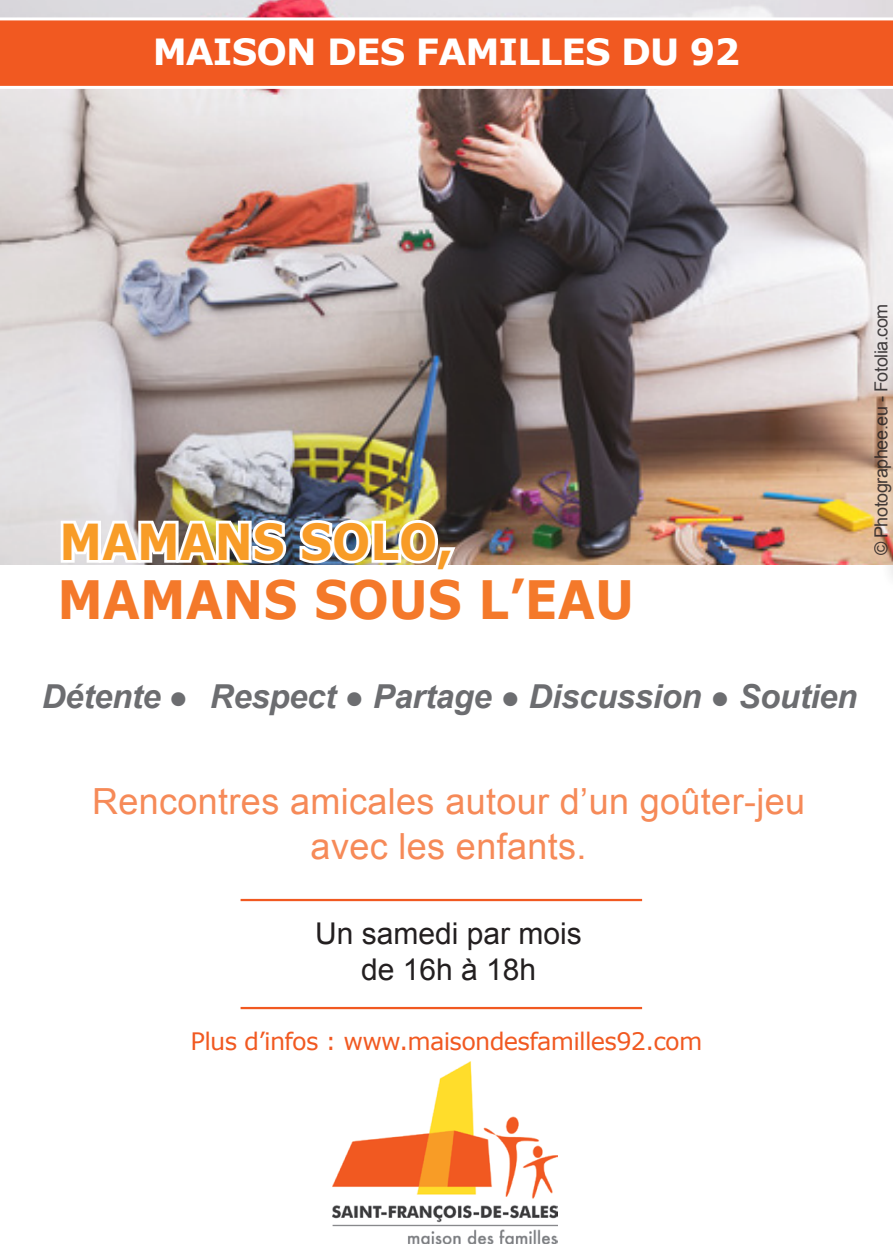
<style>
.page{position:relative;width:893px;height:1259px;background:#fff}
.page>*{position:absolute;margin:0;border:0;box-sizing:border-box;transform-origin:0 0}
.t1{font:700 52.8px "Verdana";color:#f4792a;scale:.91 1}
.t2{font:700 49.5px "Verdana";color:#f89c27;scale:.91 1}
.t3{font:36px "Arial";letter-spacing:.01em;color:#f68a58}
.t4{font:700 36px "Verdana";letter-spacing:-.025em;color:#fff}
.t5{font:italic 700 33px "Arial";letter-spacing:-.01em;color:#6c6d70}
.t6{font:30px "Arial";color:#231f20}
.t7{font:24px "Verdana";letter-spacing:-.03em;color:#f15921}
.t8{font:18px "Arial";letter-spacing:-.025em;color:#231f20}
</style>
<div class="page">
<img style="left:0;top:0;width:893px;height:565px">
<img style="left:58px;top:503px;width:232px;height:62px">
<img style="left:296px;top:516px;width:164px;height:49px">
<img style="left:333px;top:1062px;width:224px;height:181px">
<div style="left:879px;top:310px;width:14px;height:282px;background:#231f20;opacity:.75"></div>
<hr style="left:241px;top:899px;width:401px;height:2px;background:#f15921">
<hr style="left:241px;top:1007px;width:401px;height:2px;background:#f15921">
<svg style="left:0;top:17px;width:893px;height:72px;background:#f16734"></svg>
<p class="t4" style="left:153px;top:26px;width:589px">MAISON DES FAMILLES DU 92</p>
<p class="t2" style="left:60px;top:506px;width:434px">MAMANS SOLO,</p>
<p class="t1" style="left:57px;top:563px;width:635px">MAMANS SOUS L’EAU</p>
<p class="t8" style="left:869px;top:555px;width:253px;rotate:-90deg">© Photographee.eu - Fotolia.com</p>
<p class="t5" style="left:42px;top:675px;width:817px">Détente ● Respect ● Partage ● Discussion ● Soutien</p>
<p class="t3" style="left:92px;top:778px;width:715px">Rencontres amicales autour d’un goûter-jeu</p>
<p class="t3" style="left:311px;top:823px;width:277px">avec les enfants.</p>
<p class="t6" style="left:315px;top:913px;width:268px">Un samedi par mois</p>
<p class="t6" style="left:361px;top:949px;width:177px">de 16h à 18h</p>
<p class="t7" style="left:191px;top:1024px;width:513px">Plus d’infos : www.maisondesfamilles92.com</p>
</div>
